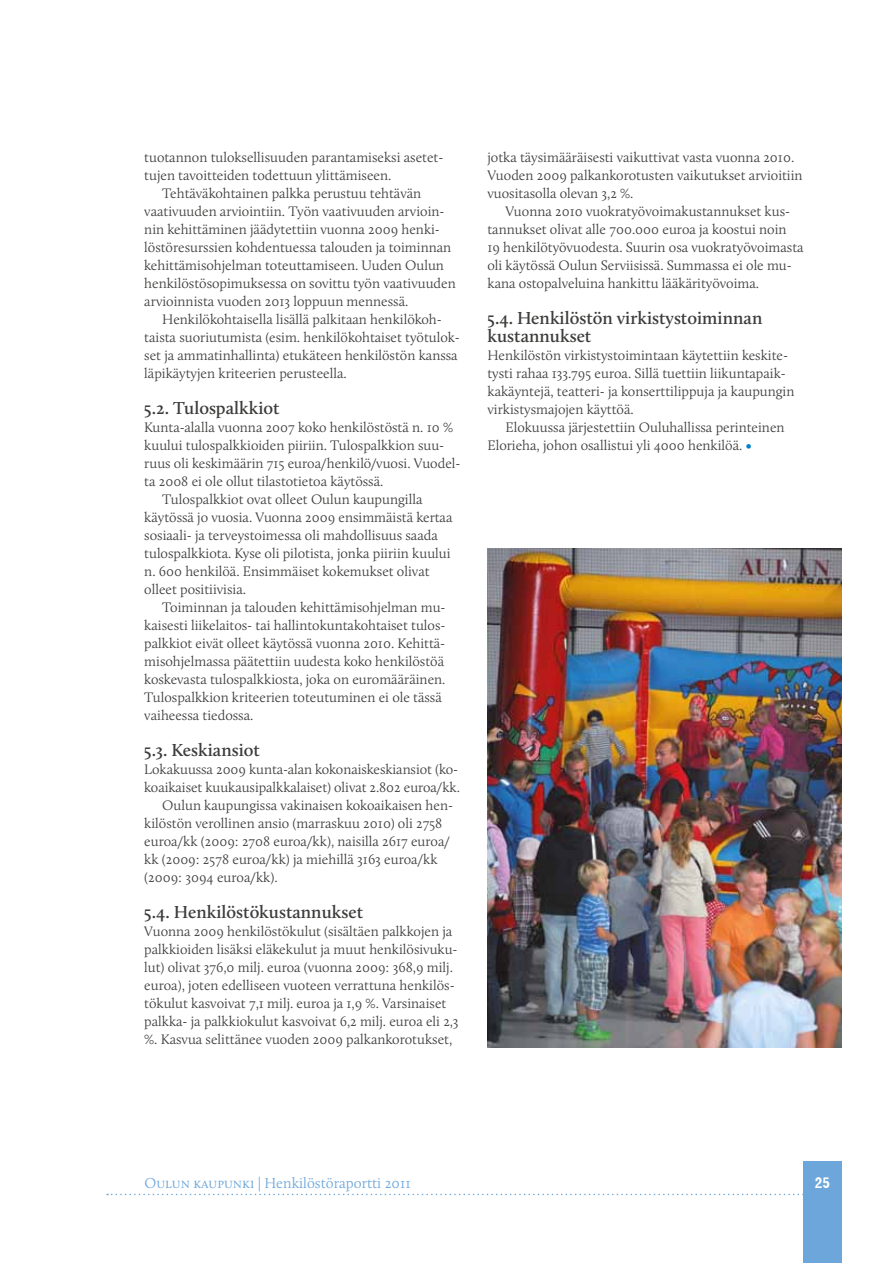
<style>
.page{position:relative;width:893px;height:1263px;background:#fff}
.page>*{position:absolute;margin:0;border:0;box-sizing:border-box;transform-origin:0 0}
.t1{font:600 18px/18px "Calluna";color:#3c3c3b}
.t2{font:300 15px "Calluna";color:#6ca6db}
.t3{font:15px "Gothic 720 BT Bold B";color:#fff}
.t4{font:300 14.25px/18px "Calluna";color:#3c3c3b}
.s1{font-weight:900;color:#0080c6}
</style>
<div class="page">
<div style="left:803px;top:1161px;width:38px;height:102px;background:#6ca6db"></div>
<svg style="left:107px;top:1194px;width:696px;height:1px"></svg>
<img style="left:488px;top:549px;width:354px;height:498px">
<p class="t4" style="left:144px;top:148px;width:301px">tuotannon tuloksellisuuden parantamiseksi asetet-</p>
<p class="t4" style="left:144px;top:166px;width:249px">tujen tavoitteiden todettuun ylittämiseen.</p>
<p class="t4" style="left:162px;top:184px;width:260px">Tehtäväkohtainen palkka perustuu tehtävän</p>
<p class="t4" style="left:144px;top:202px;width:302px">vaativuuden arviointiin. Työn vaativuuden arvioin-</p>
<p class="t4" style="left:144px;top:220px;width:297px">nin kehittäminen jäädytettiin vuonna 2009 henki-</p>
<p class="t4" style="left:144px;top:238px;width:309px">löstöresurssien kohdentuessa talouden ja toiminnan</p>
<p class="t4" style="left:144px;top:256px;width:301px">kehittämisohjelman toteuttamiseen. Uuden Oulun</p>
<p class="t4" style="left:144px;top:274px;width:313px">henkilöstösopimuksessa on sovittu työn vaativuuden</p>
<p class="t4" style="left:144px;top:292px;width:266px">arvioinnista vuoden 2013 loppuun mennessä.</p>
<p class="t4" style="left:162px;top:310px;width:281px">Henkilökohtaisella lisällä palkitaan henkilökoh-</p>
<p class="t4" style="left:144px;top:328px;width:317px">taista suoriutumista (esim. henkilökohtaiset työtulok-</p>
<p class="t4" style="left:144px;top:346px;width:315px">set ja ammatinhallinta) etukäteen henkilöstön kanssa</p>
<p class="t4" style="left:144px;top:364px;width:204px">läpikäytyjen kriteerien perusteella.</p>
<p class="t1" style="left:144px;top:399px;width:137px">5.2. Tulospalkkiot</p>
<p class="t4" style="left:144px;top:418px;width:310px">Kunta-alalla vuonna 2007 koko henkilöstöstä n. 10 %</p>
<p class="t4" style="left:144px;top:436px;width:301px">kuului tulospalkkioiden piiriin. Tulospalkkion suu-</p>
<p class="t4" style="left:144px;top:454px;width:318px">ruus oli keskimäärin 715 euroa/henkilö/vuosi. Vuodel-</p>
<p class="t4" style="left:144px;top:472px;width:241px">ta 2008 ei ole ollut tilastotietoa käytössä.</p>
<p class="t4" style="left:162px;top:490px;width:262px">Tulospalkkiot ovat olleet Oulun kaupungilla</p>
<p class="t4" style="left:144px;top:508px;width:310px">käytössä jo vuosia. Vuonna 2009 ensimmäistä kertaa</p>
<p class="t4" style="left:144px;top:526px;width:295px">sosiaali- ja terveystoimessa oli mahdollisuus saada</p>
<p class="t4" style="left:144px;top:544px;width:308px">tulospalkkiota. Kyse oli pilotista, jonka piiriin kuului</p>
<p class="t4" style="left:144px;top:562px;width:287px">n. 600 henkilöä. Ensimmäiset kokemukset olivat</p>
<p class="t4" style="left:144px;top:580px;width:103px">olleet positiivisia.</p>
<p class="t4" style="left:162px;top:598px;width:285px">Toiminnan ja talouden kehittämisohjelman mu-</p>
<p class="t4" style="left:144px;top:616px;width:303px">kaisesti liikelaitos- tai hallintokuntakohtaiset tulos-</p>
<p class="t4" style="left:144px;top:634px;width:302px">palkkiot eivät olleet käytössä vuonna 2010. Kehittä-</p>
<p class="t4" style="left:144px;top:652px;width:301px">misohjelmassa päätettiin uudesta koko henkilöstöä</p>
<p class="t4" style="left:144px;top:670px;width:303px">koskevasta tulospalkkiosta, joka on euromääräinen.</p>
<p class="t4" style="left:144px;top:688px;width:299px">Tulospalkkion kriteerien toteutuminen ei ole tässä</p>
<p class="t4" style="left:144px;top:706px;width:111px">vaiheessa tiedossa.</p>
<p class="t1" style="left:144px;top:741px;width:117px">5.3. Keskiansiot</p>
<p class="t4" style="left:144px;top:760px;width:315px">Lokakuussa 2009 kunta-alan kokonaiskeskiansiot (ko-</p>
<p class="t4" style="left:144px;top:778px;width:317px">koaikaiset kuukausipalkkalaiset) olivat 2.802 euroa/kk.</p>
<p class="t4" style="left:162px;top:796px;width:292px">Oulun kaupungissa vakinaisen kokoaikaisen hen-</p>
<p class="t4" style="left:144px;top:814px;width:300px">kilöstön verollinen ansio (marraskuu 2010) oli 2758</p>
<p class="t4" style="left:144px;top:832px;width:307px">euroa/kk (2009: 2708 euroa/kk), naisilla 2617 euroa/</p>
<p class="t4" style="left:144px;top:850px;width:295px">kk (2009: 2578 euroa/kk) ja miehillä 3163 euroa/kk</p>
<p class="t4" style="left:144px;top:868px;width:135px">(2009: 3094 euroa/kk).</p>
<p class="t1" style="left:144px;top:903px;width:220px">5.4. Henkilöstökustannukset</p>
<p class="t4" style="left:144px;top:922px;width:316px">Vuonna 2009 henkilöstökulut (sisältäen palkkojen ja palkkioiden lisäksi eläkekulut ja muut henkilösivuku&shy;lut) olivat 376,0 milj. euroa (vuonna 2009: 368,9 milj. euroa), joten edelliseen vuoteen verrattuna henkilös&shy;tökulut kasvoivat 7,1 milj. euroa ja 1,9 %. Varsinaiset palkka- ja palkkiokulut kasvoivat 6,2 milj. euroa eli 2,3 %. Kasvua selittänee vuoden 2009 palkankorotukset,</p>
<p class="t4" style="left:487px;top:148px;width:317px">jotka täysimääräisesti vaikuttivat vasta vuonna 2010.<br>Vuoden 2009 palkankorotusten vaikutukset arvioitiin vuositasolla olevan 3,2 %.</p>
<p class="t4" style="left:487px;top:202px;width:318px;text-indent:18px">Vuonna 2010 vuokratyövoimakustannukset kus&shy;tannukset olivat alle 700.000 euroa ja koostui noin<br>19 henkilötyövuodesta. Suurin osa vuokratyövoimasta oli käytössä Oulun Serviisissä. Summassa ei ole mu&shy;kana ostopalveluina hankittu lääkärityövoima.</p>
<p class="t1" style="left:487px;top:309px;width:276px">5.4. Henkilöstön virkistystoiminnan kustannukset</p>
<p class="t4" style="left:487px;top:346px;width:309px">Henkilöstön virkistystoimintaan käytettiin keskite&shy;tysti rahaa 133.795 euroa. Sillä tuettiin liikuntapaik&shy;kakäyntejä, teatteri- ja konserttilippuja ja kaupungin virkistysmajojen käyttöä.</p>
<p class="t4" style="left:487px;top:418px;width:299px;text-indent:18px">Elokuussa järjestettiin Ouluhallissa perinteinen<br>Elorieha, johon osallistui yli 4000 henkilöä. <span class="s1">•</span></p>
<p class="t2" style="left:145px;top:1174px;width:268px">Oulun kaupunki | Henkilöstöraportti 2011</p>
<p class="t3" style="left:815px;top:1173px;width:17px">25</p>
</div>
